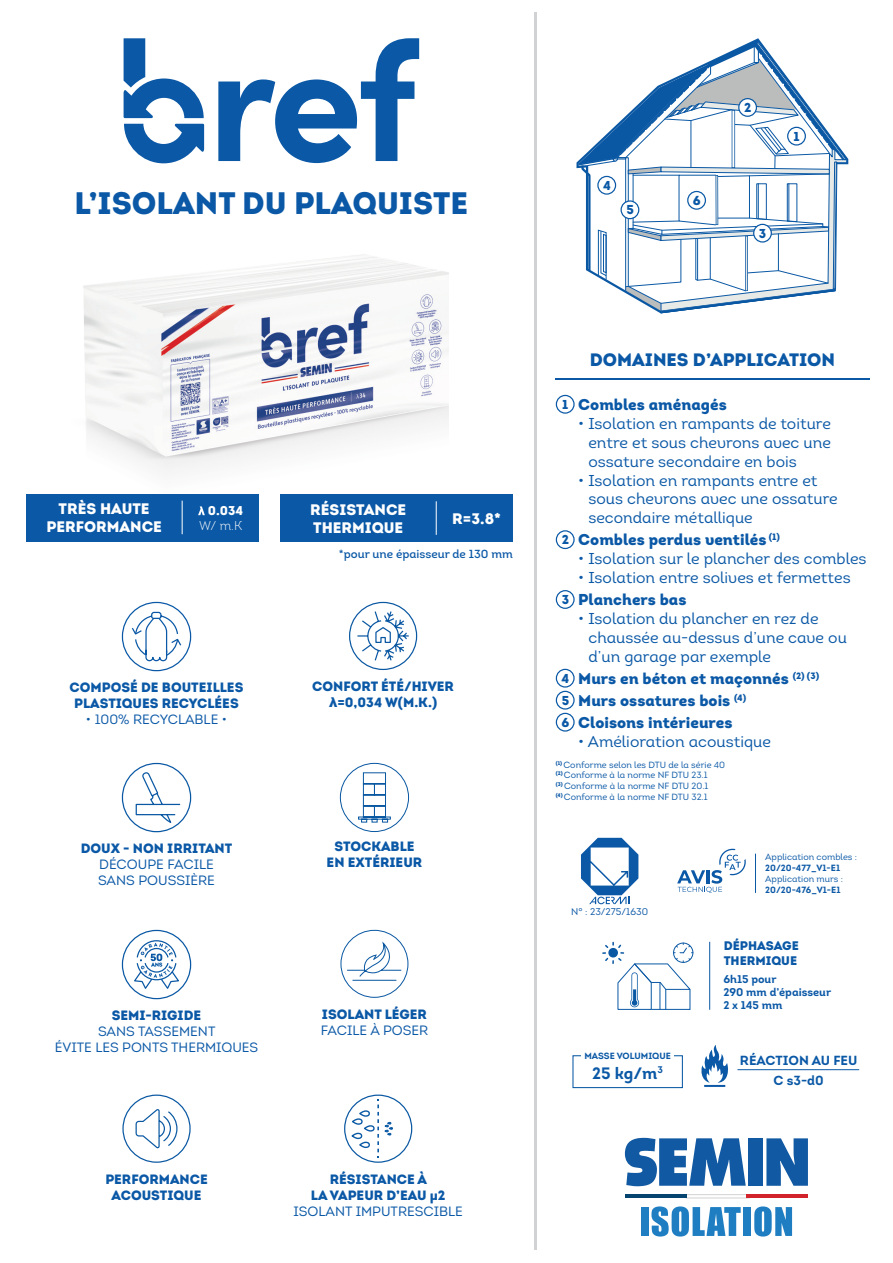
<style>
.page{position:relative;width:893px;height:1263px;background:#fff}
.page>*{position:absolute;margin:0;border:0;box-sizing:border-box;transform-origin:0 0}
.t1{font:31.05px "Intro Black Alt";color:#0a58a6}
.t2{font:18px "Intro Black Alt";color:#0a58a6}
.t3{font:16.5px "Intro Bold Alt";color:#0a58a6}
.t4{font:15.75px/18.9px "Intro Book Alt";color:#0a58a6}
.t5{font:15.75px/22px "Intro Black Alt";color:#0a58a6}
.t6{font:15.3px/18.3px "Intro Black Alt";color:#fff}
.t7{font:13.5px/16.2px "Intro Black Caps";color:#0a58a6;text-align:center}
.t8{font:13.5px/16.2px "Intro Book Alt";color:#0a58a6}
.t9{font:13.2px/19.8px "Intro Bold Alt";color:#0a58a6;text-align:center}
.t10{font:12.9px "Intro Black Alt";color:#0a58a6}
.t11{font:12.75px "Intro Black Alt";color:#fff}
.t12{font:12.75px "Intro Light Alt";color:#fff}
.t13{font:12.45px/14.9px "Intro Black Alt";color:#0a58a6}
.t14{font:11.7px "Intro Regular Alt";color:#0a58a6}
.t15{font:11.25px/13.4px "Intro Bold Alt";color:#0a58a6}
.t16{font:9.9px "Rubik";color:#0a58a6}
.t17{font:9.75px "Intro Book Alt";color:#0a58a6}
.t18{font:9px/10.8px "Intro Book Alt";color:#0a58a6}
.t19{font:9px "Intro Bold Alt";color:#0a58a6}
.s1{font-family:"Arial";font-weight:900}
.s2{font-size:12.9px}
</style>
<div class="page">
<svg style="left:124px;top:38px;width:295px;height:125px"></svg>
<img style="left:83px;top:254px;width:365px;height:218px">
<div style="left:280px;top:494px;width:233px;height:48px;background:#0a58a6"></div>
<hr style="left:436px;top:501px;width:1px;height:34px;background:#fff">
<hr style="left:555px;top:378px;width:315px;height:1px;background:#0a58a6">
<div style="left:556px;top:395px;width:19px;height:19px;border:1px solid #0a58a6;border-radius:50%"></div>
<div style="left:556px;top:530px;width:19px;height:19px;border:1px solid #0a58a6;border-radius:50%"></div>
<div style="left:556px;top:590px;width:19px;height:19px;border:1px solid #0a58a6;border-radius:50%"></div>
<div style="left:556px;top:669px;width:19px;height:19px;border:1px solid #0a58a6;border-radius:50%"></div>
<div style="left:556px;top:691px;width:19px;height:19px;border:1px solid #0a58a6;border-radius:50%"></div>
<div style="left:556px;top:713px;width:19px;height:19px;border:1px solid #0a58a6;border-radius:50%"></div>
<div style="left:686px;top:1194px;width:63px;height:4px;border:1px solid #d1d2d2"></div>
<div style="left:748px;top:1138px;width:15px;height:48px;background:#1159a2"></div>
<svg style="left:766px;top:1138px;width:42px;height:48px;background:#3c77b2"></svg>
<svg style="left:625px;top:1138px;width:121px;height:48px"></svg>
<hr style="left:625px;top:1194px;width:62px;height:4px;background:#04446f">
<hr style="left:746px;top:1194px;width:62px;height:4px;background:#d2222a">
<div style="left:641px;top:1207px;width:7px;height:29px;background:#1f7ec2"></div>
<svg style="left:651px;top:1206px;width:90px;height:30px"></svg>
<div style="left:743px;top:1207px;width:8px;height:29px;background:#1f7ec2"></div>
<svg style="left:754px;top:1206px;width:38px;height:30px"></svg>
<div style="left:122px;top:602px;width:69px;height:69px;border:1px solid #0a58a6;border-radius:50%"></div>
<svg style="left:131px;top:611px;width:51px;height:51px"></svg>
<div style="left:122px;top:763px;width:69px;height:69px;border:1px solid #0a58a4;border-radius:50%"></div>
<svg style="left:135px;top:771px;width:46px;height:57px"></svg>
<div style="left:122px;top:930px;width:69px;height:69px;border:1px solid #0a58a4;border-radius:50%"></div>
<svg style="left:132px;top:939px;width:49px;height:52px"></svg>
<svg style="left:356px;top:610px;width:54px;height:52px"></svg>
<div style="left:349px;top:602px;width:68px;height:68px;border:1px solid #0a58a2;border-radius:50%"></div>
<svg style="left:340px;top:929px;width:69px;height:69px"></svg>
<div style="left:122px;top:1094px;width:69px;height:69px;border:1px solid #0a58a2;border-radius:50%"></div>
<svg style="left:135px;top:1109px;width:43px;height:39px"></svg>
<svg style="left:339px;top:762px;width:71px;height:70px"></svg>
<hr style="left:534px;top:13px;width:2px;height:1237px;background:#d1d2d4">
<div style="left:26px;top:494px;width:233px;height:48px;background:#0a58a6"></div>
<hr style="left:182px;top:501px;width:1px;height:33px;background:#fff">
<svg style="left:198px;top:506px;width:7px;height:9px"></svg>
<svg style="left:581px;top:838px;width:57px;height:66px"></svg>
<svg style="left:701px;top:1045px;width:159px;height:42px"></svg>
<svg style="left:351px;top:1099px;width:28px;height:59px"></svg>
<svg style="left:385px;top:1122px;width:8px;height:13px"></svg>
<div style="left:344px;top:1094px;width:68px;height:69px;border:1px solid #0a58a2;border-radius:50%"></div>
<svg style="left:602px;top:942px;width:91px;height:68px"></svg>
<hr style="left:709px;top:942px;width:1px;height:68px;background:#0a58a6">
<svg style="left:578px;top:40px;width:269px;height:273px"></svg>
<div style="left:788px;top:127px;width:17px;height:18px;background:#fff;border-radius:50%"></div>
<div style="left:787px;top:127px;width:19px;height:19px;border:1px solid #0a58a6;border-radius:50%"></div>
<div style="left:739px;top:99px;width:17px;height:17px;background:#fff;border-radius:50%"></div>
<div style="left:738px;top:98px;width:19px;height:19px;border:1px solid #0a58a6;border-radius:50%"></div>
<div style="left:754px;top:224px;width:17px;height:18px;background:#fff;border-radius:50%"></div>
<div style="left:753px;top:224px;width:19px;height:19px;border:1px solid #0a58a6;border-radius:50%"></div>
<div style="left:598px;top:176px;width:18px;height:18px;background:#fff;border-radius:50%"></div>
<div style="left:597px;top:176px;width:19px;height:19px;border:1px solid #0a58a6;border-radius:50%"></div>
<svg style="left:621px;top:201px;width:18px;height:18px"></svg>
<div style="left:620px;top:200px;width:19px;height:19px;border:1px solid #0a58a6;border-radius:50%"></div>
<div style="left:688px;top:191px;width:17px;height:18px;background:#fff;border-radius:50%"></div>
<div style="left:687px;top:191px;width:19px;height:19px;border:1px solid #0a58a6;border-radius:50%"></div>
<hr style="left:755px;top:854px;width:1px;height:39px;background:#0a58a6">
<svg style="left:677px;top:849px;width:69px;height:44px"></svg>
<div style="left:572px;top:1055px;width:111px;height:33px;border:1px solid #0a59a4"></div>
<div style="left:581px;top:1049px;width:93px;height:12px;background:#fff"></div>
<h1 class="t1" style="left:75px;top:183px;width:395px">L’ISOLANT DU PLAQUISTE</h1>
<p class="t10" style="left:603px;top:177px;width:9px">4</p>
<p class="t10" style="left:626px;top:201px;width:9px">5</p>
<p class="t10" style="left:693px;top:192px;width:9px">6</p>
<p class="t10" style="left:744px;top:99px;width:9px">2</p>
<p class="t10" style="left:793px;top:128px;width:8px">1</p>
<p class="t10" style="left:759px;top:225px;width:9px">3</p>
<p class="t6" style="left:46px;top:499px;width:117px;text-align:center">TRÈS HAUTE<br>PERFORMANCE</p>
<p class="t11" style="left:208px;top:502px;width:37px">0.034</p>
<p class="t12" style="left:199px;top:518px;width:45px">W/ m.K</p>
<p class="t7" style="left:70px;top:679px;width:175px">COMPOSÉ DE BOUTEILLES<br>PLASTIQUES RECYCLÉES</p>
<p class="t8" style="left:86px;top:712px;width:143px">• 100% RECYCLABLE •</p>
<p class="t6" style="left:310px;top:500px;width:98px">RÉSISTANCE<br>THERMIQUE</p>
<p class="t6" style="left:452px;top:510px;width:50px">R=3.8*</p>
<p class="t14" style="left:339px;top:546px;width:175px">*pour une épaisseur de 130 mm</p>
<p class="t7" style="left:312px;top:678px;width:143px">CONFORT ÉTÉ/HIVER <span class="s1">λ</span>=0,034 W(M.K.)</p>
<p class="t2" style="left:590px;top:348px;width:247px">DOMAINES D’APPLICATION</p>
<p class="t5" style="left:562px;top:393px;width:166px"><span class="s2">1</span> Combles aménagés</p>
<p class="t4" style="left:588px;top:414px;width:244px;text-align:justify;text-indent:-10px">• Isolation en rampants de toiture entre et sous chevrons avec une ossature secondaire en bois</p>
<p class="t4" style="left:588px;top:471px;width:251px;text-indent:-10px">• Isolation en rampants entre et sous chevrons avec une ossature secondaire métallique</p>
<p class="t5" style="left:562px;top:529px;width:220px"><span class="s2">2</span> Combles perdus ventilés <sup>(1)</sup></p>
<p class="t4" style="left:578px;top:549px;width:290px">• Isolation sur le plancher des combles</p>
<p class="t4" style="left:578px;top:568px;width:274px">• Isolation entre solives et fermettes</p>
<p class="t5" style="left:562px;top:588px;width:126px"><span class="s2">3</span> Planchers bas</p>
<p class="t4" style="left:588px;top:609px;width:260px;text-indent:-10px">• Isolation du plancher en rez de chaussée au-dessus d’une cave ou d’un garage par exemple</p>
<p class="t5" style="left:561px;top:667px;width:259px"><span class="s2">4</span> Murs en béton et maçonnés <sup>(2)</sup> <sup>(3)<br></sup><span class="s2">5</span> Murs ossatures bois <sup>(4)<br></sup><span class="s2">6</span> Cloisons intérieures</p>
<p class="t4" style="left:578px;top:732px;width:194px">• Amélioration acoustique</p>
<p class="t18" style="left:556px;top:759px;width:171px"><sup>(1)</sup> Conforme selon les DTU de la série 40 <sup>(2)</sup> Conforme à la norme NF DTU 23.1<br><sup>(3)</sup> Conforme à la norme NF DTU 20.1<br><sup>(4)</sup> Conforme à la norme NF DTU 32.1</p>
<p class="t7" style="left:81px;top:840px;width:153px">DOUX - NON IRRITANT</p>
<p class="t8" style="left:98px;top:856px;width:118px">DÉCOUPE FACILE<br>SANS POUSSIÈRE</p>
<p class="t7" style="left:327px;top:838px;width:97px">STOCKABLE<br>EN EXTÉRIEUR</p>
<p class="t18" style="left:765px;top:852px;width:93px">Application combles :</p>
<p class="t19" style="left:765px;top:862px;width:76px">20/20-477_V1-E1</p>
<p class="t18" style="left:765px;top:873px;width:79px">Application murs :</p>
<p class="t19" style="left:765px;top:884px;width:77px">20/20-476_V1-E1</p>
<p class="t17" style="left:571px;top:906px;width:78px">N° : 23/275/1630</p>
<p class="t16" style="left:571px;top:910px;width:78px">N° : 24/275/1672</p>
<p class="t13" style="left:724px;top:938px;width:77px">DÉPHASAGE<br>THERMIQUE</p>
<p class="t7" style="left:112px;top:1007px;width:91px">SEMI-RIGIDE</p>
<p class="t8" style="left:55px;top:1023px;width:205px;text-align:center">SANS TASSEMENT<br>ÉVITE LES PONTS THERMIQUES</p>
<p class="t7" style="left:322px;top:1005px;width:107px">ISOLANT LÉGER</p>
<p class="t8" style="left:321px;top:1022px;width:109px">FACILE À POSER</p>
<p class="t19" style="left:584px;top:1050px;width:88px">MASSE VOLUMIQUE</p>
<p class="t3" style="left:592px;top:1062px;width:72px">25 kg/m<sup>3</sup></p>
<p class="t15" style="left:723px;top:972px;width:109px">6h15 pour<br>290 mm d’épaisseur<br>2 x 145 mm</p>
<p class="t9" style="left:740px;top:1050px;width:119px">RÉACTION AU FEU<br>C s3-d0</p>
<p class="t7" style="left:105px;top:1170px;width:104px">PERFORMANCE<br>ACOUSTIQUE</p>
<p class="t7" style="left:311px;top:1171px;width:136px">RÉSISTANCE À<br>LA VAPEUR D’EAU Μ2</p>
<p class="t8" style="left:293px;top:1203px;width:171px">ISOLANT IMPUTRESCIBLE</p>
</div>
